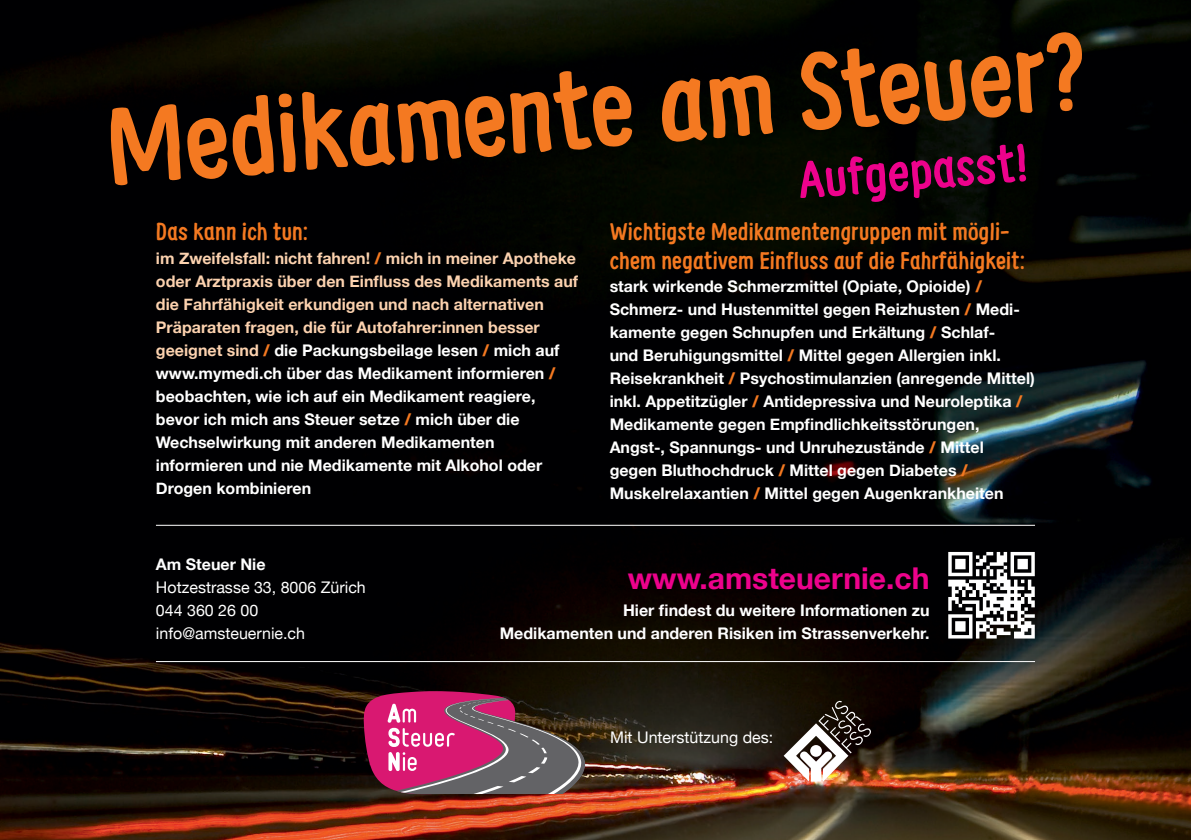
<style>
.page{position:relative;width:1191px;height:840px;background:#fff}
.page>*{position:absolute;margin:0;border:0;box-sizing:border-box;transform-origin:0 0}
.t1{font:700 108px "Supernettcn";color:#f47921}
.t2{font:700 52px "Supernettcn";color:#ed028c}
.t3{font:700 30px "Helvetica Neue";color:#ed028c}
.t4{font:700 24px/28px "Supernettcn";letter-spacing:.01em;color:#f47921}
.t5{font:700 16px/23px "Helvetica Neue";color:#fff}
.t6{font:16px/23px "Helvetica Neue";color:#fff}
.s1{color:#fcd2af}
.s2{font-weight:900;color:#f47921}
</style>
<div class="page">
<img style="left:0;top:0;width:1191px;height:839px">
<svg style="left:948px;top:551px;width:86px;height:87px"></svg>
<hr style="left:156px;top:524px;width:879px;height:1px;background:#fff">
<hr style="left:156px;top:660px;width:879px;height:1px;background:#fff">
<svg style="left:364px;top:690px;width:221px;height:103px;background:#924163"></svg>
<img style="left:783px;top:700px;width:88px;height:81px">
<div style="left:810px;top:744px;width:12px;height:12px;background:#fff;border-radius:50%"></div>
<h1 class="t1" style="left:99px;top:80px;width:985px;rotate:-5deg">Medikamente am Steuer?</h1>
<h2 class="t2" style="left:796px;top:145px;width:232px;rotate:-4deg">Aufgepasst!</h2>
<h3 class="t4" style="left:156px;top:217px;width:153px">Das kann ich tun:</h3>
<p class="t5" style="left:156px;top:246px;width:424px"><span class="s1">im Zweifelsfall: nicht fahren!</span> <span class="s2">/</span> <span class="s1">mich in meiner Apotheke oder Arztpraxis über den Einfluss des Medikaments auf die Fahrfähigkeit erkundigen und nach alternativen Präparaten fragen, die für Autofahrer:innen besser geeignet sind</span> <span class="s2">/</span> die Packungsbeilage lesen <span class="s2">/</span> mich auf www.mymedi.ch über das Medikament informieren <span class="s2">/ </span>beobachten, wie ich auf ein Medikament reagiere, bevor ich mich ans Steuer setze <span class="s2">/</span> mich über die Wechselwirkung mit anderen Medikamenten informieren und nie Medikamente mit Alkohol oder Drogen kombinieren</p>
<h3 class="t4" style="left:609px;top:217px;width:416px">Wichtigste Medikamentengruppen mit mögli&shy;chem negativem Einfluss auf die Fahrfähigkeit:</h3>
<p class="t5" style="left:609px;top:274px;width:427px">stark wirkende Schmerzmittel (Opiate, Opioide) <span class="s2">/ </span>Schmerz- und Hustenmittel gegen Reizhusten <span class="s2">/</span> Medi&shy;kamente gegen Schnupfen und Erkältung <span class="s2">/</span> Schlaf-<br>und Beruhigungsmittel <span class="s2">/</span> Mittel gegen Allergien inkl.<br>Reisekrankheit <span class="s2">/</span> Psychostimulanzien (anregende Mittel) inkl. Appetitzügler <span class="s2">/</span> Antidepressiva und Neuroleptika <span class="s2">/ </span>Medikamente gegen Empfindlichkeitsstörungen, Angst-, Spannungs- und Unruhezustände <span class="s2">/</span> Mittel gegen Bluthochdruck <span class="s2">/</span> Mittel gegen Diabetes <span class="s2">/ </span>Muskelrelaxantien <span class="s2">/</span> Mittel gegen Augenkrankheiten</p>
<p class="t5" style="left:156px;top:552px;width:111px">Am Steuer Nie</p>
<p class="t6" style="left:156px;top:576px;width:211px">Hotzestrasse 33, 8006 Zürich<br>044 360 26 00 info@amsteuernie.ch</p>
<h3 class="t3" style="left:628px;top:554px;width:303px">www.amsteuernie.ch</h3>
<p class="t5" style="left:500px;top:598px;width:431px;text-align:right">Hier findest du weitere Informationen zu<br>Medikamenten und anderen Risiken im Strassenverkehr.</p>
<p class="t6" style="left:610px;top:726px;width:164px">Mit Unterstützung des:</p>
</div>
